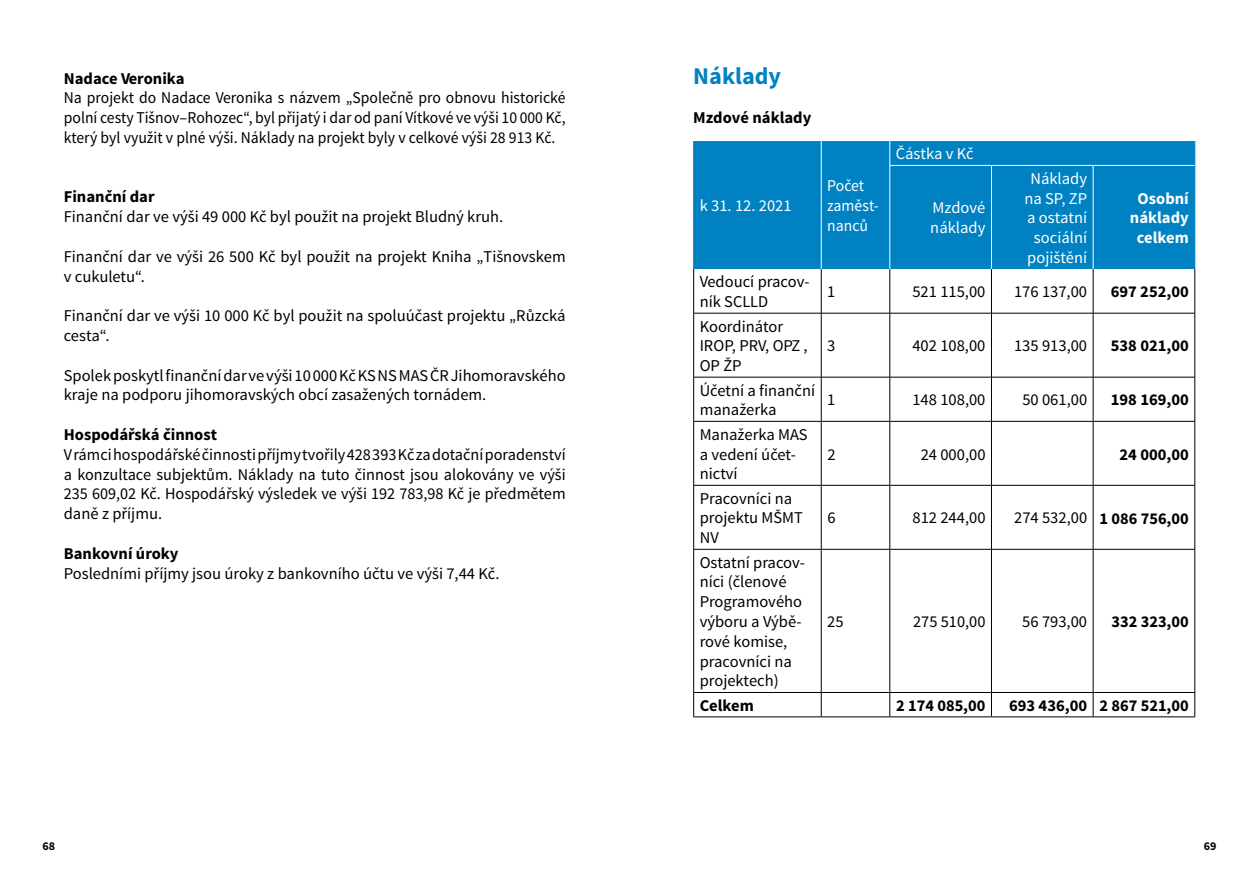
<style>
.page{position:relative;width:1259px;height:893px;background:#fff}
.page>*{position:absolute;margin:0;border:0;box-sizing:border-box;transform-origin:0 0}
.t1{font:700 24px "Source Sans Pro";color:#0082c2}
.t2{font:16.5px/19.8px "Source Sans Pro";color:#000}
.t3{font:16.5px/19.8px "Source Sans Pro";color:#000;text-align:justify;scale:.95 1}
.t4{font:700 16.5px "Source Sans Pro";color:#000}
.t5{font:16.5px/19.8px "Source Sans Pro";color:#fff}
.t6{font:700 16.5px/19.8px "Source Sans Pro";color:#fff;text-align:center}
.t7{font:16.5px/19.8px "Source Sans Pro";color:#fff;scale:.95 1}
.t8{font:700 12px "Source Sans Pro";color:#000}
.s1{font-weight:400}
</style>
<div class="page">
<div style="left:694px;top:141px;width:500px;height:128px;background:#0082c2"></div>
<hr style="left:693px;top:269px;width:1px;height:44px;background:#000">
<hr style="left:821px;top:269px;width:1px;height:44px;background:#000">
<hr style="left:889px;top:269px;width:1px;height:44px;background:#000">
<hr style="left:991px;top:269px;width:1px;height:44px;background:#000">
<hr style="left:1093px;top:269px;width:1px;height:44px;background:#000">
<hr style="left:1194px;top:269px;width:1px;height:44px;background:#000">
<hr style="left:693px;top:313px;width:128px;height:1px;background:#000">
<hr style="left:693px;top:313px;width:1px;height:64px;background:#000">
<hr style="left:821px;top:313px;width:69px;height:1px;background:#000">
<hr style="left:821px;top:313px;width:1px;height:64px;background:#000">
<hr style="left:890px;top:313px;width:101px;height:1px;background:#000">
<hr style="left:889px;top:313px;width:1px;height:64px;background:#000">
<hr style="left:991px;top:313px;width:102px;height:1px;background:#000">
<hr style="left:991px;top:313px;width:1px;height:64px;background:#000">
<hr style="left:1093px;top:313px;width:102px;height:1px;background:#000">
<hr style="left:1093px;top:313px;width:1px;height:64px;background:#000">
<hr style="left:1194px;top:313px;width:1px;height:64px;background:#000">
<hr style="left:693px;top:377px;width:128px;height:1px;background:#000">
<hr style="left:693px;top:377px;width:1px;height:44px;background:#000">
<hr style="left:821px;top:377px;width:69px;height:1px;background:#000">
<hr style="left:821px;top:377px;width:1px;height:44px;background:#000">
<hr style="left:890px;top:377px;width:101px;height:1px;background:#000">
<hr style="left:889px;top:377px;width:1px;height:44px;background:#000">
<hr style="left:991px;top:377px;width:102px;height:1px;background:#000">
<hr style="left:991px;top:377px;width:1px;height:44px;background:#000">
<hr style="left:1093px;top:377px;width:102px;height:1px;background:#000">
<hr style="left:1093px;top:377px;width:1px;height:44px;background:#000">
<hr style="left:1194px;top:377px;width:1px;height:44px;background:#000">
<hr style="left:693px;top:421px;width:128px;height:1px;background:#000">
<hr style="left:693px;top:421px;width:1px;height:64px;background:#000">
<hr style="left:821px;top:421px;width:69px;height:1px;background:#000">
<hr style="left:821px;top:421px;width:1px;height:64px;background:#000">
<hr style="left:890px;top:421px;width:101px;height:1px;background:#000">
<hr style="left:889px;top:421px;width:1px;height:64px;background:#000">
<hr style="left:991px;top:421px;width:102px;height:1px;background:#000">
<hr style="left:991px;top:421px;width:1px;height:64px;background:#000">
<hr style="left:1093px;top:421px;width:102px;height:1px;background:#000">
<hr style="left:1093px;top:421px;width:1px;height:64px;background:#000">
<hr style="left:1194px;top:421px;width:1px;height:64px;background:#000">
<hr style="left:693px;top:485px;width:128px;height:1px;background:#000">
<hr style="left:693px;top:485px;width:1px;height:64px;background:#000">
<hr style="left:821px;top:485px;width:69px;height:1px;background:#000">
<hr style="left:821px;top:485px;width:1px;height:64px;background:#000">
<hr style="left:890px;top:485px;width:101px;height:1px;background:#000">
<hr style="left:889px;top:485px;width:1px;height:64px;background:#000">
<hr style="left:991px;top:485px;width:102px;height:1px;background:#000">
<hr style="left:991px;top:485px;width:1px;height:64px;background:#000">
<hr style="left:1093px;top:485px;width:102px;height:1px;background:#000">
<hr style="left:1093px;top:485px;width:1px;height:64px;background:#000">
<hr style="left:1194px;top:485px;width:1px;height:64px;background:#000">
<hr style="left:693px;top:692px;width:128px;height:1px;background:#000">
<svg style="left:693px;top:693px;width:1px;height:23px"></svg>
<hr style="left:821px;top:692px;width:69px;height:1px;background:#000">
<svg style="left:821px;top:693px;width:1px;height:23px"></svg>
<hr style="left:890px;top:692px;width:101px;height:1px;background:#000">
<svg style="left:889px;top:693px;width:1px;height:23px"></svg>
<hr style="left:991px;top:692px;width:102px;height:1px;background:#000">
<svg style="left:991px;top:693px;width:1px;height:23px"></svg>
<hr style="left:1093px;top:692px;width:102px;height:1px;background:#000">
<svg style="left:1092px;top:693px;width:1px;height:23px"></svg>
<svg style="left:1194px;top:693px;width:1px;height:23px"></svg>
<hr style="left:693px;top:716px;width:128px;height:1px;background:#000">
<hr style="left:821px;top:716px;width:69px;height:1px;background:#000">
<hr style="left:890px;top:716px;width:101px;height:1px;background:#000">
<hr style="left:991px;top:716px;width:102px;height:1px;background:#000">
<hr style="left:1093px;top:716px;width:102px;height:1px;background:#000">
<svg style="left:821px;top:141px;width:1px;height:24px"></svg>
<hr style="left:821px;top:165px;width:1px;height:104px;background:#fff">
<svg style="left:889px;top:141px;width:1px;height:24px"></svg>
<hr style="left:889px;top:165px;width:102px;height:1px;background:#fff">
<hr style="left:889px;top:166px;width:1px;height:103px;background:#fff">
<hr style="left:991px;top:165px;width:102px;height:1px;background:#fff">
<hr style="left:991px;top:166px;width:1px;height:103px;background:#fff">
<hr style="left:1093px;top:165px;width:101px;height:1px;background:#fff">
<hr style="left:1093px;top:166px;width:1px;height:103px;background:#fff">
<svg style="left:693px;top:141px;width:1px;height:24px"></svg>
<hr style="left:693px;top:165px;width:1px;height:104px;background:#0082c2">
<svg style="left:1194px;top:141px;width:1px;height:24px"></svg>
<hr style="left:1194px;top:165px;width:1px;height:104px;background:#0082c2">
<hr style="left:693px;top:549px;width:128px;height:1px;background:#000">
<hr style="left:693px;top:549px;width:1px;height:143px;background:#000">
<hr style="left:821px;top:549px;width:69px;height:1px;background:#000">
<hr style="left:821px;top:549px;width:1px;height:143px;background:#000">
<hr style="left:890px;top:549px;width:101px;height:1px;background:#000">
<hr style="left:889px;top:549px;width:1px;height:143px;background:#000">
<hr style="left:991px;top:549px;width:102px;height:1px;background:#000">
<hr style="left:991px;top:549px;width:1px;height:143px;background:#000">
<hr style="left:1093px;top:549px;width:102px;height:1px;background:#000">
<hr style="left:1093px;top:549px;width:1px;height:143px;background:#000">
<hr style="left:1194px;top:549px;width:1px;height:143px;background:#000">
<p class="t4" style="left:64px;top:68px;width:122px">Nadace Veronika</p>
<p class="t3" style="left:64px;top:88px;width:530px">Na projekt do Nadace Veronika s názvem „Společně pro obnovu historické polní cesty Tišnov–Rohozec“, byl přijatý i dar od paní Vítkové ve výši 10 000 Kč, který byl využit v plné výši. Náklady na projekt byly v celkové výši 28 913 Kč.</p>
<p class="t4" style="left:64px;top:186px;width:92px">Finanční dar</p>
<p class="t2" style="left:64px;top:207px;width:441px">Finanční dar ve výši 49 000 Kč byl použit na projekt Bludný kruh.</p>
<p class="t2" style="left:64px;top:247px;width:503px">Finanční dar ve výši 26 500 Kč byl použit na projekt Kniha „Tišnovskem v cukuletu“.</p>
<p class="t2" style="left:64px;top:306px;width:503px">Finanční dar ve výši 10 000 Kč byl použit na spoluúčast projektu „Růzcká cesta“.</p>
<p class="t2" style="left:64px;top:365px;width:503px">Spolek poskytl finanční dar ve výši 10 000 Kč KS NS MAS ČR Jihomoravského kraje na podporu jihomoravských obcí zasažených tornádem.</p>
<p class="t4" style="left:64px;top:424px;width:155px">Hospodářská činnost</p>
<p class="t2" style="left:64px;top:445px;width:503px;text-align:justify">V rámci hospodářské činnosti příjmy tvořily 428 393 Kč za dotační poradenství a konzultace subjektům. Náklady na tuto činnost jsou alokovány ve výši 235 609,02 Kč. Hospodářský výsledek ve výši 192 783,98 Kč je předmětem daně z příjmu.</p>
<p class="t4" style="left:64px;top:543px;width:116px">Bankovní úroky</p>
<p class="t2" style="left:64px;top:563px;width:437px">Posledními příjmy jsou úroky z bankovního účtu ve výši 7,44 Kč.</p>
<h1 class="t1" style="left:693px;top:60px;width:89px">Náklady</h1>
<p class="t4" style="left:693px;top:107px;width:120px">Mzdové náklady</p>
<p class="t5" style="left:699px;top:196px;width:93px">k 31. 12. 2021</p>
<p class="t7" style="left:827px;top:176px;width:56px">Počet zaměst&shy;nanců</p>
<p class="t5" style="left:896px;top:144px;width:79px">Částka v Kč</p>
<p class="t5" style="left:930px;top:198px;width:57px">Mzdové náklady</p>
<p class="t5" style="left:1024px;top:169px;width:64px;text-align:center">Náklady na SP, ZP a ostatní sociální pojištění</p>
<p class="t6" style="left:1130px;top:189px;width:60px">Osobní náklady celkem</p>
<p class="t2" style="left:699px;top:272px;width:111px">Vedoucí pracov&shy;ník SCLLD</p>
<p class="t2" style="left:827px;top:282px;width:10px">1</p>
<p class="t2" style="left:912px;top:282px;width:75px">521 115,00</p>
<p class="t2" style="left:1014px;top:282px;width:75px">176 137,00</p>
<p class="t4" style="left:1110px;top:281px;width:80px">697 252,00</p>
<p class="t2" style="left:699px;top:316px;width:109px">Koordinátor<br>IROP, PRV, OPZ ,<br>OP ŽP</p>
<p class="t2" style="left:827px;top:336px;width:10px">3</p>
<p class="t2" style="left:912px;top:336px;width:75px">402 108,00</p>
<p class="t2" style="left:1014px;top:336px;width:75px">135 913,00</p>
<p class="t4" style="left:1110px;top:335px;width:80px">538 021,00</p>
<p class="t2" style="left:699px;top:380px;width:117px">Účetní a finanční manažerka</p>
<p class="t2" style="left:700px;top:425px;width:109px">Manažerka MAS a vedení účet&shy;nictví</p>
<p class="t2" style="left:700px;top:489px;width:105px">Pracovníci na projektu MŠMT<br>NV</p>
<p class="t2" style="left:699px;top:553px;width:107px">Ostatní pracov&shy;níci (členové<br>Programového výboru a Výbě&shy;rové komise, pracovníci na projektech)</p>
<p class="t2" style="left:827px;top:390px;width:10px">1</p>
<p class="t2" style="left:912px;top:390px;width:75px">148 108,00</p>
<p class="t2" style="left:1022px;top:390px;width:66px">50 061,00</p>
<p class="t4" style="left:1110px;top:389px;width:80px">198 169,00</p>
<p class="t2" style="left:827px;top:444px;width:10px">2</p>
<p class="t2" style="left:920px;top:444px;width:66px">24 000,00</p>
<p class="t4" style="left:1119px;top:443px;width:71px">24 000,00</p>
<p class="t2" style="left:827px;top:508px;width:10px">6</p>
<p class="t2" style="left:912px;top:508px;width:75px">812 244,00</p>
<p class="t4" style="left:1014px;top:507px;width:176px"><span class="s1">274 532,00</span> 1 086 756,00</p>
<p class="t2" style="left:827px;top:612px;width:18px">25</p>
<p class="t2" style="left:913px;top:612px;width:74px">275 510,00</p>
<p class="t2" style="left:1022px;top:612px;width:66px">56 793,00</p>
<p class="t4" style="left:1111px;top:611px;width:79px">332 323,00</p>
<p class="t4" style="left:699px;top:695px;width:56px">Celkem</p>
<p class="t4" style="left:896px;top:695px;width:91px">2 174 085,00</p>
<p class="t4" style="left:1009px;top:695px;width:181px">693 436,00 2 867 521,00</p>
<p class="t8" style="left:43px;top:839px;width:14px">68</p>
<p class="t8" style="left:1203px;top:839px;width:14px">69</p>
</div>
